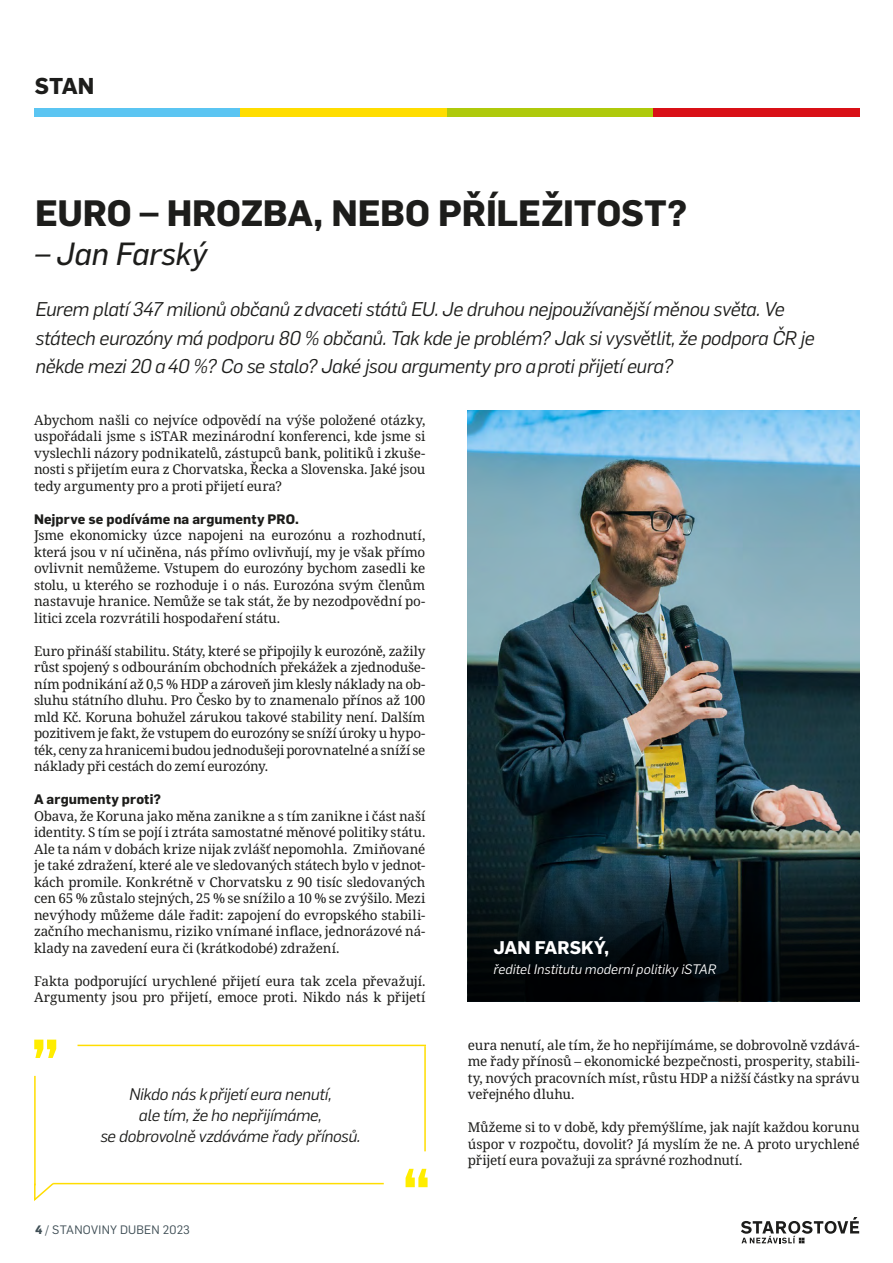
<style>
.page{position:relative;width:893px;height:1263px;background:#fff}
.page>*{position:absolute;margin:0;border:0;box-sizing:border-box;transform-origin:0 0}
.t1{font:700 36px "Flama";letter-spacing:-.005em;color:#1d1d1b}
.t2{font:italic 31.5px "Flama Basic";letter-spacing:-.005em;color:#1d1d1b}
.t3{font:700 22.5px "Flama";color:#1d1d1b}
.t4{font:italic 19.5px/28.5px "Flama";letter-spacing:-.015em;color:#1d1d1b}
.t5{font:700 18px "Flama";letter-spacing:-.005em;color:#fff}
.t6{font:italic 16.5px/21px "Flama";letter-spacing:-.015em;color:#1d1d1b;text-align:center}
.t7{font:13.5px/16.5px "Noto Serif";letter-spacing:-.015em;color:#1d1d1b;text-align:justify}
.t8{font:700 13.5px "Flama";letter-spacing:.01em;color:#1d1d1b}
.t9{font:italic 13.5px "Flama";letter-spacing:.005em;color:#fff}
.t10{font:12px "Flama";letter-spacing:.02em;color:#3f4e55}
.s1{font-weight:700}
</style>
<div class="page">
<svg style="left:741px;top:1217px;width:118px;height:26px"></svg>
<div style="left:34px;top:108px;width:206px;height:9px;background:#5bc5f2"></div>
<div style="left:240px;top:108px;width:207px;height:9px;background:#fd0"></div>
<div style="left:447px;top:108px;width:206px;height:9px;background:#afca0b"></div>
<div style="left:653px;top:108px;width:207px;height:9px;background:#d91016"></div>
<img style="left:468px;top:410px;width:392px;height:429px">
<svg style="left:468px;top:839px;width:392px;height:162px;background:#0d1b20"></svg>
<svg style="left:34px;top:1182px;width:21px;height:19px"></svg>
<hr style="left:53px;top:1183px;width:331px;height:1px;background:#fd0">
<hr style="left:78px;top:1045px;width:348px;height:1px;background:#fd0">
<svg style="left:34px;top:1039px;width:22px;height:19px"></svg>
<svg style="left:406px;top:1169px;width:22px;height:18px"></svg>
<hr style="left:34px;top:1076px;width:2px;height:109px;background:#fd0">
<hr style="left:424px;top:1046px;width:2px;height:105px;background:#fd0">
<h3 class="t3" style="left:35px;top:69px;width:61px">STAN</h3>
<h1 class="t1" style="left:35px;top:187px;width:653px">EURO – HROZBA, NEBO PŘÍLEŽITOST?</h1>
<h2 class="t2" style="left:35px;top:232px;width:174px">– Jan Farský</h2>
<p class="t4" style="left:35px;top:294px;width:781px">Eurem platí 347 milionů občanů z dvaceti států EU. Je druhou nejpoužívanější měnou světa. Ve státech eurozóny má podporu 80 % občanů. Tak kde je problém? Jak si vysvětlit, že podpora ČR je někde mezi 20 a 40 %? Co se stalo? Jaké jsou argumenty pro a proti přijetí eura?</p>
<p class="t7" style="left:34px;top:412px;width:393px">Abychom našli co nejvíce odpovědí na výše položené otázky, uspořádali jsme s iSTAR mezinárodní konferenci, kde jsme si vyslechli názory podnikatelů, zástupců bank, politiků i zkuše&shy;nosti s přijetím eura z Chorvatska, Řecka a Slovenska. Jaké jsou tedy argumenty pro a proti přijetí eura?</p>
<p class="t8" style="left:34px;top:509px;width:267px">Nejprve se podíváme na argumenty PRO.</p>
<p class="t7" style="left:34px;top:528px;width:393px">Jsme ekonomicky úzce napojeni na eurozónu a rozhodnutí, která jsou v ní učiněna, nás přímo ovlivňují, my je však přímo ovlivnit nemůžeme. Vstupem do eurozóny bychom zasedli ke stolu, u kterého se rozhoduje i o nás. Eurozóna svým členům nastavuje hranice. Nemůže se tak stát, že by nezodpovědní po&shy;litici zcela rozvrátili hospodaření státu.</p>
<p class="t7" style="left:34px;top:643px;width:393px">Euro přináší stabilitu. Státy, které se připojily k eurozóně, zažily růst spojený s odbouráním obchodních překážek a zjednoduše&shy;ním podnikání až 0,5 % HDP a zároveň jim klesly náklady na ob&shy;sluhu státního dluhu. Pro Česko by to znamenalo přínos až 100 mld Kč. Koruna bohužel zárukou takové stability není. Dalším pozitivem je fakt, že vstupem do eurozóny se sníží úroky u hypo&shy;ték, ceny za hranicemi budou jednodušeji porovnatelné a sníží se náklady při cestách do zemí eurozóny.</p>
<p class="t8" style="left:34px;top:790px;width:128px">A argumenty proti?</p>
<p class="t7" style="left:34px;top:808px;width:393px">Obava, že Koruna jako měna zanikne a s tím zanikne i část naší identity. S tím se pojí i ztráta samostatné měnové politiky státu.<br>Ale ta nám v dobách krize nijak zvlášť nepomohla. Zmiňované je také zdražení, které ale ve sledovaných státech bylo v jednot&shy;kách promile. Konkrétně v Chorvatsku z 90 tisíc sledovaných cen 65 % zůstalo stejných, 25 % se snížilo a 10 % se zvýšilo. Mezi nevýhody můžeme dále řadit: zapojení do evropského stabili&shy;začního mechanismu, riziko vnímané inflace, jednorázové ná&shy;klady na zavedení eura či (krátkodobé) zdražení.</p>
<p class="t7" style="left:34px;top:973px;width:393px">Fakta podporující urychlené přijetí eura tak zcela převažují.<br>Argumenty jsou pro přijetí, emoce proti. Nikdo nás k přijetí</p>
<p class="t6" style="left:100px;top:1083px;width:262px">Nikdo nás k přijetí eura nenutí,<br>ale tím, že ho nepřijímáme,<br>se dobrovolně vzdáváme řady přínosů.</p>
<p class="t10" style="left:35px;top:1221px;width:156px"><span class="s1">4</span> / STANOVINY DUBEN 2023</p>
<h3 class="t5" style="left:493px;top:935px;width:117px">JAN FARSKÝ,</h3>
<p class="t9" style="left:493px;top:960px;width:224px">ředitel Institutu moderní politiky iSTAR</p>
<p class="t7" style="left:468px;top:1037px;width:393px">eura nenutí, ale tím, že ho nepřijímáme, se dobrovolně vzdává&shy;me řady přínosů – ekonomické bezpečnosti, prosperity, stabili&shy;ty, nových pracovních míst, růstu HDP a nižší částky na správu veřejného dluhu.</p>
<p class="t7" style="left:468px;top:1120px;width:393px">Můžeme si to v době, kdy přemýšlíme, jak najít každou korunu úspor v rozpočtu, dovolit? Já myslím že ne. A proto urychlené přijetí eura považuji za správné rozhodnutí.</p>
</div>
